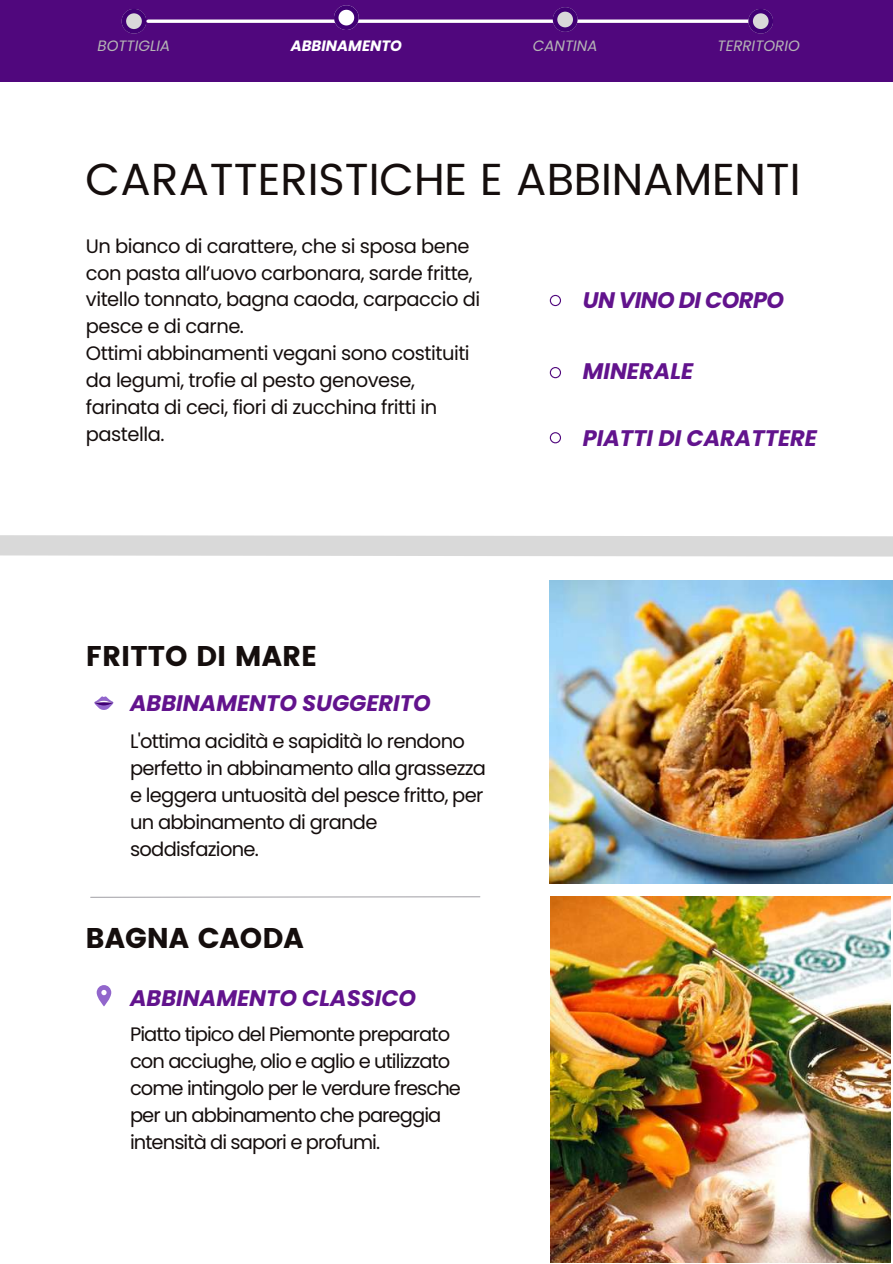
<style>
.page{position:relative;width:893px;height:1264px;background:#fff}
.page>*{position:absolute;margin:0;border:0;box-sizing:border-box;transform-origin:0 0}
.t1{font:45px "Poppins";letter-spacing:-.005em;color:#150e0d}
.t2{font:28.5px "Poppins";color:#150e0d}
.t3{font:italic 700 22.5px "Poppins";color:#62138d}
.t4{font:italic 700 22.5px "Poppins";letter-spacing:-.025em;color:#62138d}
.t5{font:19.5px/27px "Poppins";letter-spacing:-.035em;color:#150e0d}
.t6{font:italic 15px "Poppins";color:#b5b5b5}
.t7{font:italic 700 15px "Poppins";color:#fff}
</style>
<div class="page">
<svg style="left:0;top:535px;width:892px;height:22px;background:#dbdbdb"></svg>
<svg style="left:97px;top:985px;width:14px;height:21px"></svg>
<svg style="left:90px;top:896px;width:391px;height:2px"></svg>
<svg style="left:549px;top:295px;width:12px;height:11px"></svg>
<svg style="left:549px;top:367px;width:12px;height:11px"></svg>
<svg style="left:549px;top:432px;width:12px;height:11px"></svg>
<div style="left:0;top:0;width:892px;height:82px;background:#50077d"></div>
<svg style="left:122px;top:9px;width:24px;height:25px"></svg>
<hr style="left:148px;top:20px;width:610px;height:3px;background:#fff">
<svg style="left:552px;top:7px;width:25px;height:25px"></svg>
<svg style="left:334px;top:5px;width:25px;height:25px"></svg>
<svg style="left:748px;top:9px;width:25px;height:25px"></svg>
<img style="left:550px;top:896px;width:340px;height:366px">
<img style="left:549px;top:580px;width:343px;height:304px">
<svg style="left:94px;top:696px;width:19px;height:14px"></svg>
<p class="t6" style="left:97px;top:35px;width:74px">BOTTIGLIA</p>
<p class="t7" style="left:291px;top:35px;width:113px">ABBINAMENTO</p>
<p class="t6" style="left:532px;top:35px;width:66px">CANTINA</p>
<p class="t6" style="left:717px;top:35px;width:84px">TERRITORIO</p>
<h1 class="t1" style="left:85px;top:153px;width:716px">CARATTERISTICHE E ABBINAMENTI</h1>
<p class="t5" style="left:86px;top:232px;width:396px">Un bianco di carattere, che si sposa bene con pasta all’uovo carbonara, sarde fritte, vitello tonnato, bagna caoda, carpaccio di pesce e di carne.<br>Ottimi abbinamenti vegani sono costituiti da legumi, trofie al pesto genovese, farinata di ceci, fiori di zucchina fritti in pastella.</p>
<h2 class="t2" style="left:86px;top:639px;width:233px">FRITTO DI MARE</h2>
<p class="t3" style="left:130px;top:687px;width:302px">ABBINAMENTO SUGGERITO</p>
<p class="t5" style="left:130px;top:727px;width:357px">L'ottima acidità e sapidità lo rendono perfetto in abbinamento alla grassezza e leggera untuosità del pesce fritto, per un abbinamento di grande soddisfazione.</p>
<h2 class="t2" style="left:85px;top:921px;width:220px">BAGNA CAODA</h2>
<p class="t3" style="left:130px;top:982px;width:287px">ABBINAMENTO CLASSICO</p>
<p class="t5" style="left:130px;top:1020px;width:332px">Piatto tipico del Piemonte preparato con acciughe, olio e aglio e utilizzato come intingolo per le verdure fresche per un abbinamento che pareggia intensità di sapori e profumi.</p>
<p class="t4" style="left:582px;top:285px;width:203px">UN VINO DI CORPO</p>
<p class="t3" style="left:582px;top:355px;width:112px">MINERALE</p>
<p class="t3" style="left:582px;top:422px;width:236px">PIATTI DI CARATTERE</p>
</div>
